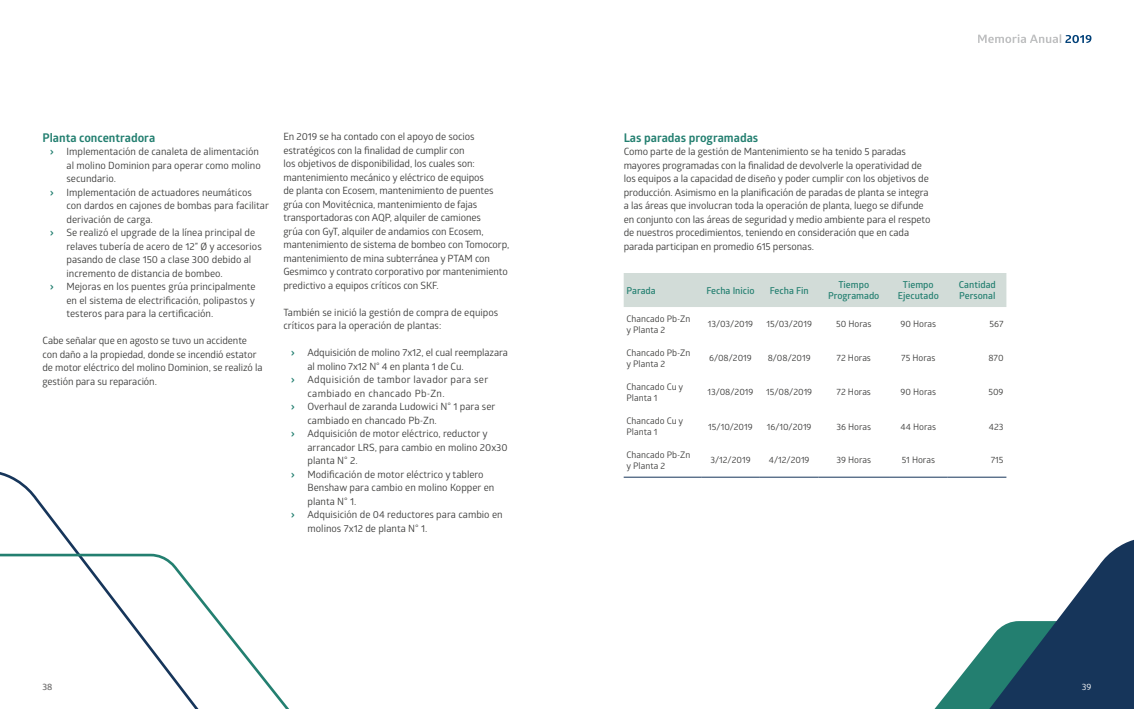
<style>
.page{position:relative;width:1134px;height:709px;background:#fff}
.page>*{position:absolute;margin:0;border:0;box-sizing:border-box;transform-origin:0 0}
.t1{font:700 12px "Glober";color:#237f70}
.t2{font:10px/13.5px "Glober";letter-spacing:-.01em;color:#3c3c3b}
.t3{font:10px "Glober";letter-spacing:.03em;color:#3c3c3b}
.t4{font:600 9.5px/11px "Glober";color:#237f70;text-align:center}
.t5{font:9px/11px "Glober";color:#3c3c3b}
.t6{font:9px "Glober";color:#818080}
.t7{font:9px "Glober";color:#fff}
.s1{font-weight:700;font-size:10.5px;color:#237f70}
</style>
<div class="page">
<svg style="left:978px;top:34px;width:113px;height:9px"></svg>
<div style="left:624px;top:273px;width:382px;height:34px;background:#d2dcd8"></div>
<hr style="left:624px;top:476px;width:77px;height:1px;background:#16355a">
<hr style="left:701px;top:476px;width:59px;height:1px;background:#16355a">
<hr style="left:760px;top:476px;width:58px;height:1px;background:#16355a">
<hr style="left:818px;top:476px;width:71px;height:1px;background:#16355a">
<hr style="left:889px;top:476px;width:59px;height:1px;background:#16355a">
<hr style="left:948px;top:476px;width:58px;height:1px;background:#16355a">
<svg style="left:0;top:472px;width:79px;height:80px"></svg>
<svg style="left:0;top:552px;width:289px;height:157px"></svg>
<svg style="left:934px;top:539px;width:200px;height:170px"></svg>
<p class="t1" style="left:43px;top:129px;width:114px">Planta concentradora</p>
<p class="t2" style="left:50px;top:144px;width:210px"><span class="s1">›</span> Implementación de canaleta de alimentación</p>
<p class="t2" style="left:67px;top:158px;width:196px">al molino Dominion para operar como molino</p>
<p class="t2" style="left:67px;top:171px;width:51px">secundario.</p>
<p class="t2" style="left:50px;top:185px;width:203px"><span class="s1">›</span> Implementación de actuadores neumáticos</p>
<p class="t2" style="left:67px;top:198px;width:204px">con dardos en cajones de bombas para facilitar</p>
<p class="t2" style="left:67px;top:212px;width:88px">derivación de carga.</p>
<p class="t2" style="left:50px;top:225px;width:207px"><span class="s1">›</span> Se realizó el upgrade de la línea principal de</p>
<p class="t2" style="left:67px;top:239px;width:197px">relaves tubería de acero de 12” Ø y accesorios</p>
<p class="t2" style="left:67px;top:252px;width:186px">pasando de clase 150 a clase 300 debido al</p>
<p class="t2" style="left:67px;top:266px;width:158px">incremento de distancia de bombeo.</p>
<p class="t2" style="left:50px;top:279px;width:207px"><span class="s1">›</span> Mejoras en los puentes grúa principalmente</p>
<p class="t2" style="left:67px;top:293px;width:190px">en el sistema de electrificación, polipastos y</p>
<p class="t2" style="left:67px;top:306px;width:148px">testeros para para la certificación.</p>
<p class="t2" style="left:43px;top:333px;width:221px">Cabe señalar que en agosto se tuvo un accidente con daño a la propiedad, donde se incendió estator de motor eléctrico del molino Dominion, se realizó la gestión para su reparación.</p>
<p class="t2" style="left:283px;top:129px;width:227px">En 2019 se ha contado con el apoyo de socios estratégicos con la finalidad de cumplir con<br>los objetivos de disponibilidad, los cuales son: mantenimiento mecánico y eléctrico de equipos<br>de planta con Ecosem, mantenimiento de puentes grúa con Movitécnica, mantenimiento de fajas transportadoras con AQP, alquiler de camiones<br>grúa con GyT, alquiler de andamios con Ecosem, mantenimiento de sistema de bombeo con Tomocorp, mantenimiento de mina subterránea y PTAM con Gesmimco y contrato corporativo por mantenimiento predictivo a equipos críticos con SKF.</p>
<p class="t2" style="left:283px;top:305px;width:216px">También se inició la gestión de compra de equipos críticos para la operación de plantas:</p>
<p class="t2" style="left:291px;top:345px;width:218px"><span class="s1">›</span> Adquisición de molino 7x12, el cual reemplazara</p>
<p class="t2" style="left:307px;top:359px;width:158px">al molino 7x12 N° 4 en planta 1 de Cu.</p>
<p class="t3" style="left:291px;top:372px;width:199px"><span class="s1">›</span> Adquisición de tambor lavador para ser</p>
<p class="t3" style="left:307px;top:386px;width:139px">cambiado en chancado Pb-Zn.</p>
<p class="t2" style="left:291px;top:399px;width:206px"><span class="s1">›</span> Overhaul de zaranda Ludowici N° 1 para ser</p>
<p class="t2" style="left:307px;top:413px;width:131px">cambiado en chancado Pb-Zn.</p>
<p class="t2" style="left:291px;top:426px;width:198px"><span class="s1">›</span> Adquisición de motor eléctrico, reductor y</p>
<p class="t2" style="left:307px;top:440px;width:202px">arrancador LRS, para cambio en molino 20x30</p>
<p class="t2" style="left:307px;top:453px;width:52px">planta N° 2.</p>
<p class="t2" style="left:291px;top:467px;width:194px"><span class="s1">›</span> Modificación de motor eléctrico y tablero</p>
<p class="t2" style="left:307px;top:480px;width:188px">Benshaw para cambio en molino Kopper en</p>
<p class="t2" style="left:307px;top:494px;width:51px">planta N° 1.</p>
<p class="t2" style="left:291px;top:507px;width:213px"><span class="s1">›</span> Adquisición de 04 reductores para cambio en</p>
<p class="t2" style="left:307px;top:521px;width:121px">molinos 7x12 de planta N° 1.</p>
<p class="t1" style="left:624px;top:129px;width:136px">Las paradas programadas</p>
<p class="t2" style="left:624px;top:144px;width:308px">Como parte de la gestión de Mantenimiento se ha tenido 5 paradas mayores programadas con la finalidad de devolverle la operatividad de los equipos a la capacidad de diseño y poder cumplir con los objetivos de producción. Asimismo en la planificación de paradas de planta se integra a las áreas que involucran toda la operación de planta, luego se difunde en conjunto con las áreas de seguridad y medio ambiente para el respeto de nuestros procedimientos, teniendo en consideración que en cada parada participan en promedio 615 personas.</p>
<p class="t4" style="left:626px;top:284px;width:31px">Parada</p>
<p class="t4" style="left:706px;top:284px;width:50px">Fecha Inicio</p>
<p class="t4" style="left:770px;top:284px;width:40px">Fecha Fin</p>
<p class="t4" style="left:828px;top:279px;width:53px">Tiempo<br>Programado</p>
<p class="t4" style="left:898px;top:279px;width:42px">Tiempo<br>Ejecutado</p>
<p class="t4" style="left:959px;top:279px;width:38px;text-align:left">Cantidad<br>Personal</p>
<p class="t5" style="left:626px;top:313px;width:65px">Chancado Pb-Zn y Planta 2</p>
<p class="t5" style="left:708px;top:318px;width:47px">13/03/2019</p>
<p class="t5" style="left:766px;top:318px;width:47px">15/03/2019</p>
<p class="t5" style="left:836px;top:318px;width:37px">50 Horas</p>
<p class="t5" style="left:900px;top:318px;width:37px">90 Horas</p>
<p class="t5" style="left:989px;top:318px;width:16px">567</p>
<p class="t5" style="left:626px;top:347px;width:65px">Chancado Pb-Zn y Planta 2</p>
<p class="t5" style="left:709px;top:352px;width:44px">6/08/2019</p>
<p class="t5" style="left:768px;top:352px;width:44px">8/08/2019</p>
<p class="t5" style="left:837px;top:352px;width:36px">72 Horas</p>
<p class="t5" style="left:901px;top:352px;width:36px">75 Horas</p>
<p class="t5" style="left:988px;top:352px;width:17px">870</p>
<p class="t5" style="left:626px;top:381px;width:58px">Chancado Cu y<br>Planta 1</p>
<p class="t5" style="left:707px;top:386px;width:48px">13/08/2019</p>
<p class="t5" style="left:766px;top:386px;width:48px">15/08/2019</p>
<p class="t5" style="left:837px;top:386px;width:36px">72 Horas</p>
<p class="t5" style="left:900px;top:386px;width:37px">90 Horas</p>
<p class="t5" style="left:988px;top:386px;width:17px">509</p>
<p class="t5" style="left:626px;top:415px;width:58px">Chancado Cu y<br>Planta 1</p>
<p class="t5" style="left:708px;top:420px;width:46px">15/10/2019</p>
<p class="t5" style="left:767px;top:420px;width:46px">16/10/2019</p>
<p class="t5" style="left:836px;top:420px;width:36px">36 Horas</p>
<p class="t5" style="left:901px;top:420px;width:37px">44 Horas</p>
<p class="t5" style="left:989px;top:420px;width:16px">423</p>
<p class="t5" style="left:626px;top:449px;width:65px">Chancado Pb-Zn y Planta 2</p>
<p class="t5" style="left:710px;top:454px;width:42px">3/12/2019</p>
<p class="t5" style="left:769px;top:454px;width:42px">4/12/2019</p>
<p class="t5" style="left:836px;top:454px;width:36px">39 Horas</p>
<p class="t5" style="left:902px;top:454px;width:35px">51 Horas</p>
<p class="t5" style="left:991px;top:454px;width:14px">715</p>
<p class="t6" style="left:43px;top:680px;width:11px">38</p>
<p class="t7" style="left:1082px;top:680px;width:11px">39</p>
</div>
